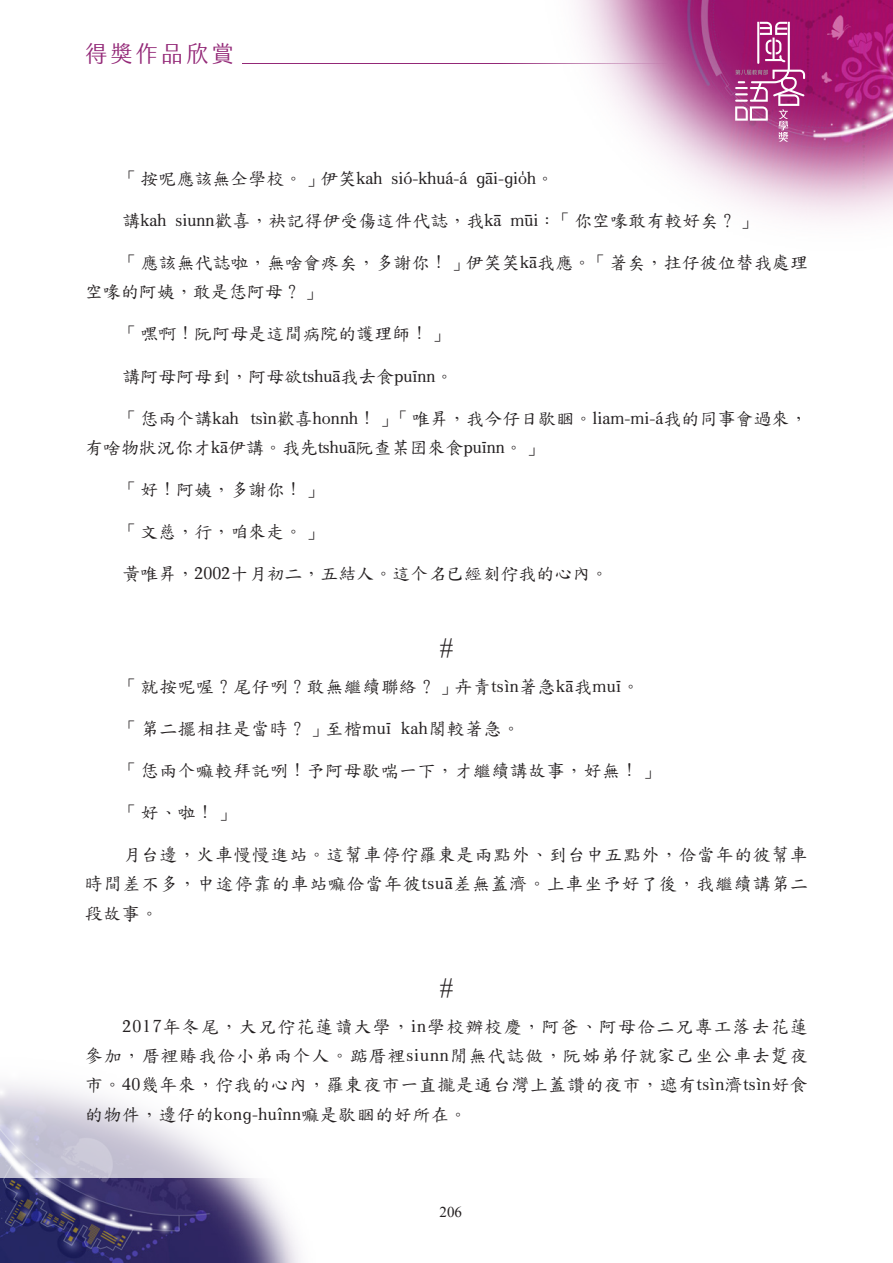
<style>
.page{position:relative;width:893px;height:1263px;background:#fff}
.page>*{position:absolute;margin:0;border:0;box-sizing:border-box;transform-origin:0 0}
.C_內文{font:27px "TWKAI";color:#231f20}
.t1{font:22.5px "jf jinxuan fresh 2.2 Book";letter-spacing:.125em;color:#932877}
.C_內文-2{font:18px/29.2px "TWKAI";color:#231f20}
.C_內文-3{font:18px "TWKAI";letter-spacing:.025em;color:#231f20}
.t2{font:15px "Times New Roman";color:#231f20}
</style>
<div class="page">
<img style="left:0;top:1178px;width:300px;height:85px">
<img style="left:577px;top:0;width:316px;height:220px">
<svg style="left:735px;top:22px;width:70px;height:120px;background:#b44e8f"></svg>
<hr style="left:242px;top:63px;width:426px;height:1px;background:#932877">
<p class="t1" style="left:85px;top:41px;width:150px">得獎作品欣賞</p>
<p class="C_內文-2" style="left:122px;top:163px;width:433px">「按呢應該無仝學校。」伊笑kah sió-khuá-á gāi-gio̍h。</p>
<p class="C_內文-2" style="left:122px;top:205px;width:633px">講kah siunn歡喜，袂記得伊受傷這件代誌，我kā mūi：「你空喙敢有較好矣？」</p>
<p class="C_內文-2" style="left:85px;top:247px;width:725px;text-indent:37px">「應該無代誌啦，無啥會疼矣，多謝你！」伊笑笑kā我應。「著矣，拄仔彼位替我處理空喙的阿姨，敢是恁阿母？」</p>
<p class="C_內文-2" style="left:122px;top:319px;width:326px">「嘿啊！阮阿母是這間病院的護理師！」</p>
<p class="C_內文-2" style="left:122px;top:361px;width:332px">講阿母阿母到，阿母欲tshuā我去食puīnn。</p>
<p class="C_內文-2" style="left:85px;top:403px;width:724px;text-indent:37px">「恁兩个講kah tsìn歡喜honnh！」「唯昇，我今仔日歇睏。liam-mi-á我的同事會過來，有啥物狀況你才kā伊講。我先tshuā阮查某囝來食puīnn。」</p>
<p class="C_內文-2" style="left:122px;top:474px;width:199px">「好！阿姨，多謝你！」</p>
<p class="C_內文-2" style="left:122px;top:516px;width:199px">「文慈，行，咱來走。」</p>
<p class="C_內文-2" style="left:122px;top:558px;width:488px">黃唯昇，2002十月初二，五結人。這个名已經刻佇我的心內。</p>
<p class="C_內文" style="left:440px;top:627px;width:15px">#</p>
<p class="C_內文-3" style="left:122px;top:672px;width:519px">「就按呢喔？尾仔咧？敢無繼續聯絡？」卉青tsìn著急kā我muī。</p>
<p class="C_內文-3" style="left:122px;top:714px;width:399px">「第二擺相拄是當時？」至楷muī kah閣較著急。</p>
<p class="C_內文-3" style="left:122px;top:756px;width:536px">「恁兩个嘛較拜託咧！予阿母歇喘一下，才繼續講故事，好無！」</p>
<p class="C_內文-2" style="left:122px;top:797px;width:112px">「好、啦！」</p>
<p class="C_內文-2" style="left:85px;top:839px;width:724px;text-align:justify;text-indent:37px">月台邊，火車慢慢進站。這幫車停佇羅東是兩點外、到台中五點外，佮當年的彼幫車時間差不多，中途停靠的車站嘛佮當年彼tsuā差無蓋濟。上車坐予好了後，我繼續講第二段故事。</p>
<p class="C_內文" style="left:440px;top:967px;width:15px">#</p>
<p class="C_內文-2" style="left:85px;top:1011px;width:725px;text-align:justify;text-indent:37px">2017年冬尾，大兄佇花蓮讀大學，in學校辦校慶，阿爸、阿母佮二兄專工落去花蓮參加，厝裡賰我佮小弟兩个人。踮厝裡siunn閒無代誌做，阮姊弟仔就家己坐公車去踅夜市。40幾年來，佇我的心內，羅東夜市一直攏是通台灣上蓋讚的夜市，遮有tsìn濟tsìn好食的物件，邊仔的kong-huînn嘛是歇睏的好所在。</p>
<p class="t2" style="left:439px;top:1202px;width:24px">206</p>
</div>
